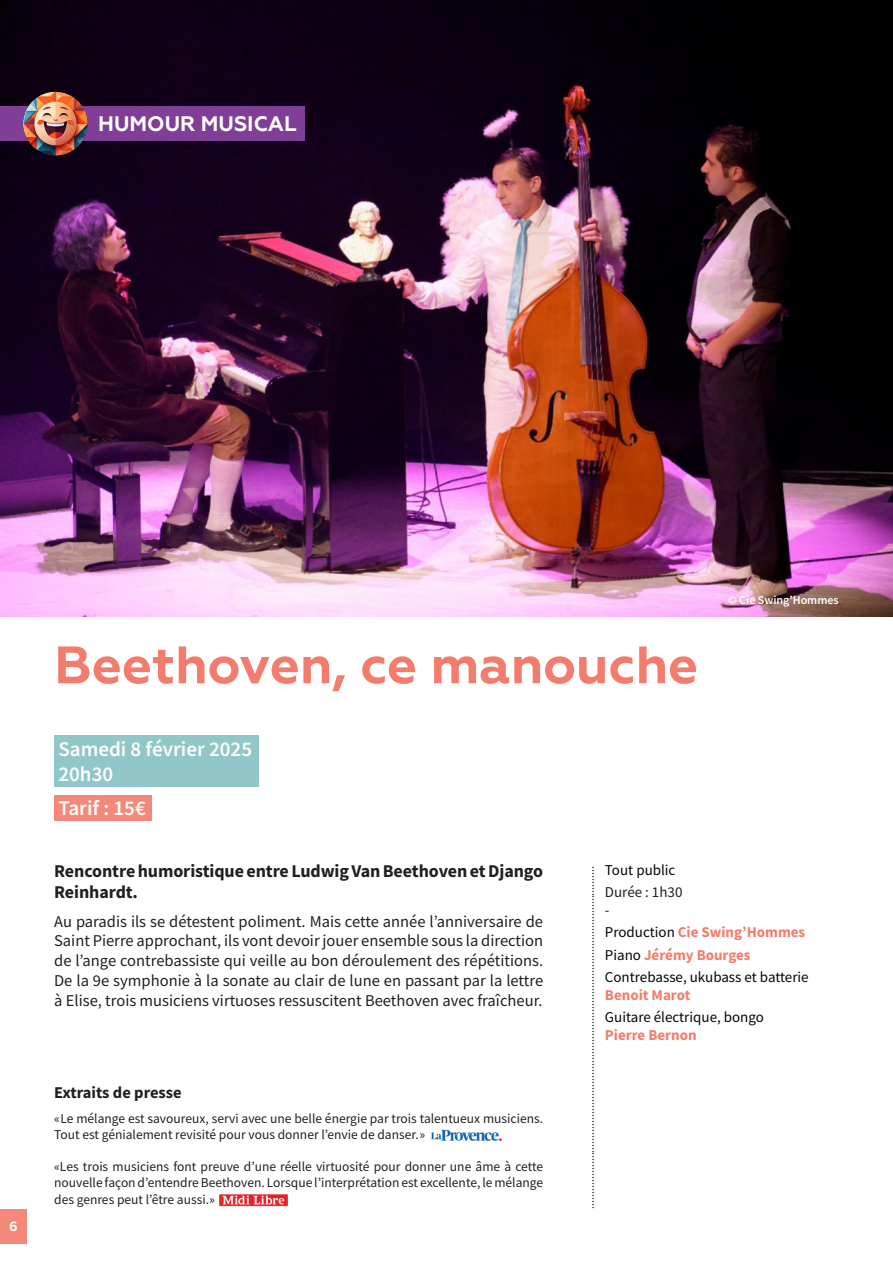
<style>
.page{position:relative;width:893px;height:1263px;background:#fff}
.page>*{position:absolute;margin:0;border:0;box-sizing:border-box;transform-origin:0 0}
.t1{font:700 52.5px "Geometria";color:#f37c6c}
.t2{font:600 21px/25.2px "Source Sans Pro";color:#fff}
.t3{font:700 21px "Geometria";color:#fff}
.t4{font:700 18px/21.6px "Source Sans Pro";letter-spacing:-.005em;color:#231f20}
.t5{font:16.5px/19.8px "Source Sans Pro";color:#231f20;text-align:justify}
.t6{font:700 16.5px "Source Sans Pro";color:#231f20}
.t7{font:15px/18px "Source Sans Pro";color:#050607}
.t8{font:700 15px "Source Sans Pro";color:#f37c6c}
.t9{font:15px "Source Sans Pro";color:#231f20}
.t10{font:15px "Source Sans Pro";color:#040503}
.t11{font:13.5px/16.2px "Source Sans Pro";color:#231f20}
.t12{font:700 13.5px "Geometria";color:#fff}
.t13{font:12px "Source Sans Pro";color:#231f20}
.t14{font:600 12px "Source Sans Pro";color:#fff}
.s1{font-weight:400;color:#050607}
.s2{font-weight:700;color:#f37c6c}
</style>
<div class="page">
<img style="left:0;top:0;width:893px;height:617px">
<div style="left:0;top:106px;width:304px;height:34px;background:#813e97"></div>
<img style="left:21px;top:89px;width:68px;height:68px">
<img style="left:431px;top:1129px;width:71px;height:12px">
<div style="left:54px;top:795px;width:98px;height:26px;background:#f4897a"></div>
<div style="left:54px;top:736px;width:204px;height:51px;background:#91c7c9"></div>
<img style="left:219px;top:1194px;width:69px;height:12px">
<div style="left:0;top:1209px;width:27px;height:34px;background:#f4897a"></div>
<p class="t3" style="left:98px;top:112px;width:200px">HUMOUR MUSICAL</p>
<p class="t12" style="left:9px;top:1218px;width:10px">6</p>
<p class="t1" style="left:54px;top:634px;width:645px">Beethoven, ce manouche</p>
<p class="t2" style="left:58px;top:736px;width:195px">Samedi 8 février 2025<br>20h30</p>
<p class="t2" style="left:58px;top:795px;width:89px">Tarif : 15€</p>
<p class="t14" style="left:728px;top:592px;width:112px">© Cie Swing’Hommes</p>
<p class="t4" style="left:54px;top:860px;width:490px">Rencontre humoristique entre Ludwig Van Beethoven et Django<br>Reinhardt.</p>
<p class="t5" style="left:54px;top:911px;width:490px">Au paradis ils se détestent poliment. Mais cette année l’anniversaire de Saint Pierre approchant, ils vont devoir jouer ensemble sous la direction de l’ange contrebassiste qui veille au bon déroulement des répétitions.<br>De la 9e symphonie à la sonate au clair de lune en passant par la lettre à Elise, trois musiciens virtuoses ressuscitent Beethoven avec fraîcheur.</p>
<p class="t6" style="left:54px;top:1081px;width:129px">Extraits de presse</p>
<p class="t11" style="left:54px;top:1110px;width:490px">«Le mélange est savoureux, servi avec une belle énergie par trois talentueux musiciens.<br>Tout est génialement revisité pour vous donner l’envie de danser.»</p>
<p class="t11" style="left:54px;top:1158px;width:491px;text-align:justify">«Les trois musiciens font preuve d’une réelle virtuosité pour donner une âme à cette nouvelle façon d’entendre Beethoven. Lorsque l’interprétation est excellente, le mélange des genres peut l’être aussi.»</p>
<p class="t13" style="left:582px;top:1209px;width:345px;rotate:-90deg">...................................................................................................................</p>
<p class="t10" style="left:605px;top:860px;width:72px">Tout public</p>
<p class="t9" style="left:605px;top:882px;width:79px">Durée : 1h30</p>
<p class="t9" style="left:605px;top:900px;width:6px">-</p>
<p class="t8" style="left:605px;top:922px;width:202px"><span class="s1">Production</span> Cie Swing’Hommes</p>
<p class="t8" style="left:605px;top:944px;width:147px"><span class="s1">Piano</span> Jérémy Bourges</p>
<p class="t7" style="left:605px;top:968px;width:205px">Contrebasse, ukubass et batterie</p>
<p class="t8" style="left:605px;top:985px;width:87px">Benoit Marot</p>
<p class="t7" style="left:605px;top:1008px;width:161px">Guitare électrique, bongo<br><span class="s2">Pierre Bernon</span></p>
</div>
